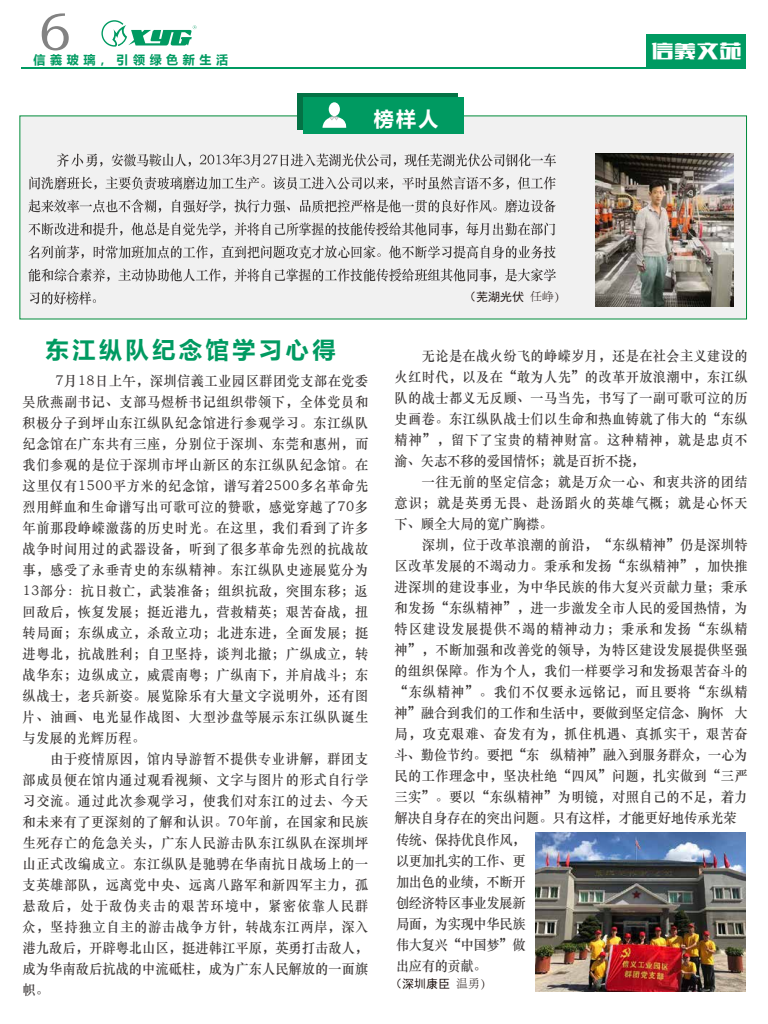
<style>
.page{position:relative;width:768px;height:1024px;background:#fff}
.page>*{position:absolute;margin:0;border:0;box-sizing:border-box;transform-origin:0 0}
.t1{font:52.4px "ST Zhongsong";color:#828282}
.t2{font:700 23px "Microsoft Ya Hei";letter-spacing:.16em;color:#009a61}
.t3{font:22.6px "FZCTHFW GB1 0";color:#fff}
.t4{font:700 20px "Microsoft Ya Hei";color:#fff}
.t5{font:14px/21px "ST Zhongsong";letter-spacing:.05em;color:#3e3a39;scale:.94 1}
.t6{font:12px "Sim Hei";color:#231815}
.t7{font:700 12px "Microsoft Ya Hei";letter-spacing:.38em;color:#009a61}
.s1{font-family:"Adobe Song Std";font-weight:300}
</style>
<div class="page">
<div style="left:19px;top:115px;width:728px;height:205px;background:#f1f1f1"></div>
<svg style="left:297px;top:93px;width:161px;height:36px"></svg>
<div style="left:646px;top:34px;width:100px;height:33px;background:#009a61"></div>
<hr style="left:21px;top:67px;width:725px;height:2px;background:#009a61">
<svg style="left:101px;top:20px;width:95px;height:27px"></svg>
<div style="left:303px;top:98px;width:161px;height:36px;background:#009a61"></div>
<svg style="left:57px;top:153px;width:46px;height:14px"></svg>
<svg style="left:111px;top:153px;width:80px;height:14px"></svg>
<svg style="left:200px;top:153px;width:196px;height:14px"></svg>
<svg style="left:405px;top:153px;width:151px;height:14px"></svg>
<svg style="left:29px;top:176px;width:68px;height:14px"></svg>
<svg style="left:106px;top:176px;width:159px;height:14px"></svg>
<svg style="left:273px;top:176px;width:120px;height:14px"></svg>
<svg style="left:402px;top:176px;width:107px;height:14px"></svg>
<svg style="left:518px;top:177px;width:38px;height:13px"></svg>
<svg style="left:28px;top:199px;width:133px;height:14px"></svg>
<svg style="left:172px;top:199px;width:54px;height:14px"></svg>
<svg style="left:234px;top:199px;width:56px;height:14px"></svg>
<svg style="left:300px;top:199px;width:197px;height:14px"></svg>
<svg style="left:505px;top:199px;width:51px;height:14px"></svg>
<svg style="left:29px;top:223px;width:94px;height:13px"></svg>
<svg style="left:131px;top:222px;width:95px;height:14px"></svg>
<svg style="left:235px;top:222px;width:222px;height:14px"></svg>
<svg style="left:466px;top:222px;width:89px;height:14px"></svg>
<svg style="left:28px;top:245px;width:56px;height:14px"></svg>
<svg style="left:94px;top:245px;width:119px;height:14px"></svg>
<svg style="left:221px;top:245px;width:160px;height:14px"></svg>
<svg style="left:389px;top:245px;width:167px;height:14px"></svg>
<svg style="left:28px;top:268px;width:82px;height:14px"></svg>
<svg style="left:118px;top:268px;width:108px;height:14px"></svg>
<svg style="left:235px;top:268px;width:261px;height:14px"></svg>
<svg style="left:505px;top:268px;width:51px;height:14px"></svg>
<svg style="left:30px;top:291px;width:66px;height:14px"></svg>
<div style="left:329px;top:102px;width:11px;height:14px;background:#fff;border-radius:50%"></div>
<svg style="left:322px;top:116px;width:25px;height:12px"></svg>
<img style="left:595px;top:153px;width:138px;height:154px">
<img style="left:536px;top:833px;width:210px;height:158px">
<h1 class="t1" style="left:38px;top:-3px;width:34px">6</h1>
<p class="t7" style="left:34px;top:51px;width:196px">信義玻璃，引领绿色新生活</p>
<h3 class="t4" style="left:374px;top:104px;width:66px">榜样人</h3>
<p class="t6" style="left:464px;top:291px;width:103px">（芜湖光伏 <span class="s1">任峥）</span></p>
<h3 class="t3" style="left:651px;top:39px;width:92px">信义文苑</h3>
<h2 class="t2" style="left:46px;top:334px;width:291px">东江纵队纪念馆学习心得</h2>
<p class="t5" style="left:23px;top:369px;width:369px;text-indent:6px">　　7月18日上午，深圳信義工业园区群团党支部在党委吴欣燕副书记、支部马煜桥书记组织带领下，全体党员和积极分子到坪山东江纵队纪念馆进行参观学习。东江纵队纪念馆在广东共有三座，分别位于深圳、东莞和惠州，而我们参观的是位于深圳市坪山新区的东江纵队纪念馆。在这里仅有1500平方米的纪念馆，谱写着2500多名革命先烈用鲜血和生命谱写出可歌可泣的赞歌，感觉穿越了70多年前那段峥嵘激荡的历史时光。在这里，我们看到了许多战争时间用过的武器设备，听到了很多革命先烈的抗战故事，感受了永垂青史的东纵精神。东江纵队史迹展览分为<br>13部分：抗日救亡，武装准备；组织抗敌，突围东移；返回敌后，恢复发展；挺近港九，营救精英；艰苦奋战，扭转局面；东纵成立，杀敌立功；北进东进，全面发展；挺进粤北，抗战胜利；自卫坚持，谈判北撤；广纵成立，转战华东；边纵成立，威震南粤；广纵南下，并肩战斗；东纵战士，老兵新姿。展览除乐有大量文字说明外，还有图片、油画、电光显作战图、大型沙盘等展示东江纵队诞生与发展的光辉历程。<br>　　由于疫情原因，馆内导游暂不提供专业讲解，群团支部成员便在馆内通过观看视频、文字与图片的形式自行学习交流。通过此次参观学习，使我们对东江的过去、今天和未来有了更深刻的了解和认识。70年前，在国家和民族生死存亡的危急关头，广东人民游击队东江纵队在深圳坪山正式改编成立。东江纵队是驰骋在华南抗日战场上的一支英雄部队，远离党中央、远离八路军和新四军主力，孤悬敌后，处于敌伪夹击的艰苦环境中，紧密依靠人民群众，坚持独立自主的游击战争方针，转战东江两岸，深入港九敌后，开辟粤北山区，挺进韩江平原，英勇打击敌人，成为华南敌后抗战的中流砥柱，成为广东人民解放的一面旗帜。</p>
<p class="t5" style="left:395px;top:345px;width:377px">　　无论是在战火纷飞的峥嵘岁月，还是在社会主义建设的火红时代，以及在“敢为人先”的改革开放浪潮中，东江纵队的战士都义无反顾、一马当先，书写了一副可歌可泣的历史画卷。东江纵队战士们以生命和热血铸就了伟大的“东纵精神”，留下了宝贵的精神财富。这种精神，就是忠贞不渝、矢志不移的爱国情怀；就是百折不挠，<br>　　一往无前的坚定信念；就是万众一心、和衷共济的团结意识；就是英勇无畏、赴汤蹈火的英雄气概；就是心怀天下、顾全大局的宽广胸襟。<br>　　深圳，位于改革浪潮的前沿，“东纵精神”仍是深圳特区改革发展的不竭动力。秉承和发扬“东纵精神”，加快推进深圳的建设事业，为中华民族的伟大复兴贡献力量；秉承和发扬“东纵精神”，进一步激发全市人民的爱国热情，为特区建设发展提供不竭的精神动力；秉承和发扬“东纵精神”，不断加强和改善党的领导，为特区建设发展提供坚强的组织保障。作为个人，我们一样要学习和发扬艰苦奋斗的“东纵精神”。我们不仅要永远铭记，而且要将“东纵精神”融合到我们的工作和生活中，要做到坚定信念、胸怀 大局，攻克艰难、奋发有为，抓住机遇、真抓实干，艰苦奋斗、勤俭节约。要把“东 纵精神”融入到服务群众，一心为民的工作理念中，坚决杜绝“四风”问题，扎实做到“三严三实”。要以“东纵精神”为明镜，对照自己的不足，着力解决自身存在的突出问题。只有这样，才能更好地传承光荣</p>
<p class="t5" style="left:396px;top:829px;width:139px;text-align:justify">传统、保持优良作风，以更加扎实的工作、更加出色的业绩，不断开创经济特区事业发展新局面，为实现中华民族伟大复兴“中国梦”做出应有的贡献。</p>
<p class="t6" style="left:390px;top:978px;width:103px">（深圳康臣 <span class="s1">温勇）</span></p>
</div>
